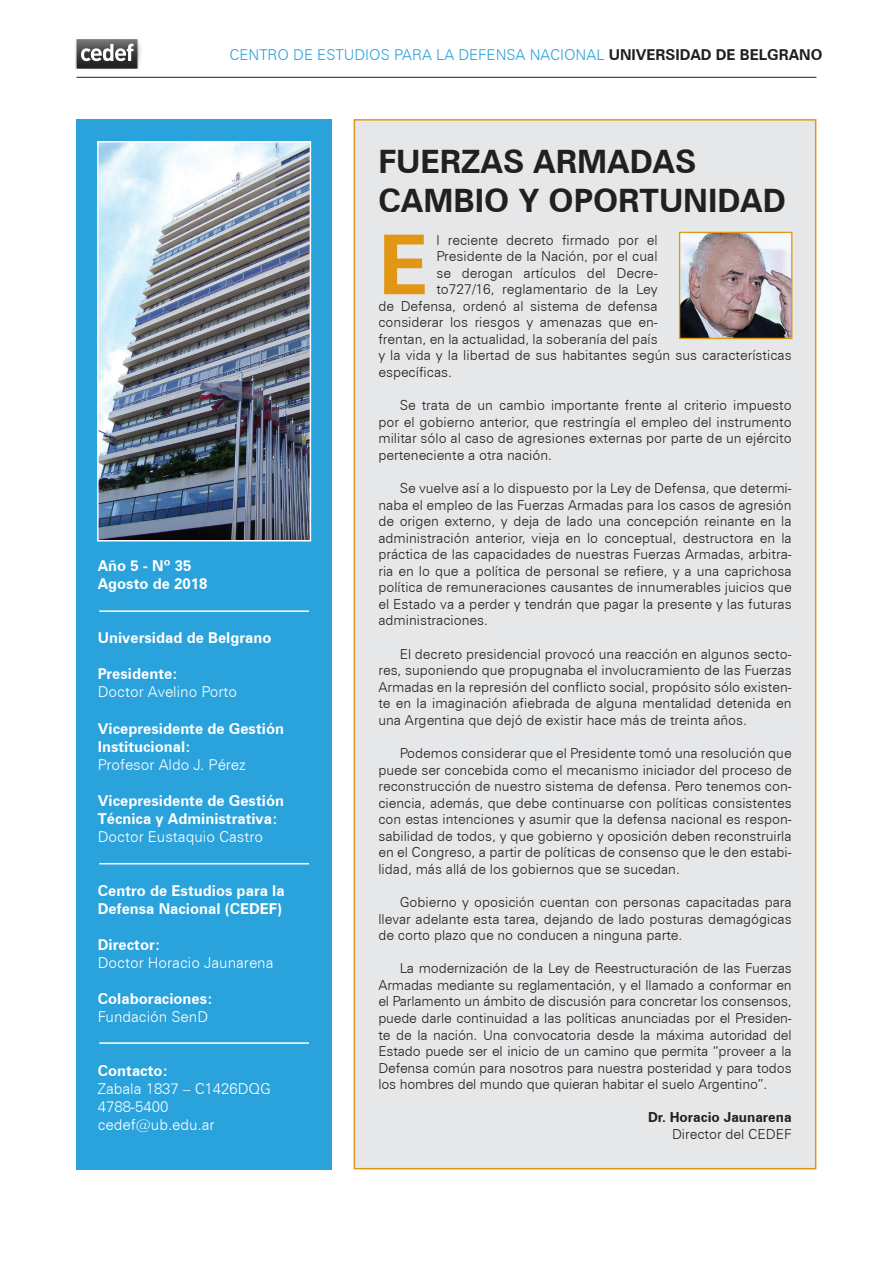
<style>
.page{position:relative;width:893px;height:1263px;background:#fff}
.page>*{position:absolute;margin:0;border:0;box-sizing:border-box;transform-origin:0 0}
.t1{font:700 82.8px "Zurich BT";color:#e29616}
.t2{font:700 32.25px/38.7px "Zurich BT";color:#231f20}
.t3{font:700 15px/18px "Zurich BT";color:#fff}
.t4{font:300 15px/18px "Zurich BT";color:#fff}
.t5{font:300 15px "Zurich BT";color:#2aa2db}
.t6{font:300 13.8px/16.5px "Zurich BT";color:#231f20;text-align:justify}
.t7{font:700 13.8px "Zurich BT";color:#231f20}
.s1{font-weight:700;color:#231f20}
</style>
<div class="page">
<hr style="left:77px;top:77px;width:739px;height:1px;background:#231f20">
<div style="left:75px;top:38px;width:64px;height:32px;border:1px solid #fff"></div>
<div style="left:76px;top:39px;width:68px;height:33px;background:#231f20;opacity:.75"></div>
<svg style="left:81px;top:44px;width:52px;height:17px"></svg>
<div style="left:354px;top:119px;width:462px;height:1050px;background:#e6e7e9;border:2px solid #e29616"></div>
<div style="left:77px;top:119px;width:255px;height:1050px;background:#2aa2db"></div>
<img style="left:100px;top:144px;width:208px;height:394px">
<div style="left:97px;top:141px;width:214px;height:400px;border:2px solid #fff"></div>
<hr style="left:99px;top:610px;width:210px;height:2px;background:#fff">
<hr style="left:99px;top:863px;width:210px;height:1px;background:#fff">
<hr style="left:99px;top:1042px;width:210px;height:2px;background:#fff">
<img style="left:681px;top:234px;width:109px;height:103px">
<div style="left:679px;top:232px;width:113px;height:107px;border:1px solid #e29616"></div>
<p class="t5" style="left:229px;top:45px;width:594px">Centro de ESTUD IOS PARA LA DE FEN SA NACIONAL <span class="s1">UNIVERSIDAD DE BELGRANO</span></p>
<p class="t3" style="left:98px;top:557px;width:111px">Año 5 - Nº 35<br>Agosto de 2018</p>
<p class="t3" style="left:98px;top:629px;width:175px">Universidad de Belgrano</p>
<p class="t3" style="left:98px;top:665px;width:82px">Presidente:</p>
<p class="t4" style="left:98px;top:683px;width:141px">Doctor Avelino Porto</p>
<p class="t3" style="left:98px;top:719px;width:188px">Vicepresidente de Gestión<br>Institucional:</p>
<p class="t4" style="left:98px;top:755px;width:150px">Profesor Aldo J. Pérez</p>
<p class="t3" style="left:98px;top:791px;width:188px">Vicepresidente de Gestión<br>Técnica y Administrativa:</p>
<p class="t4" style="left:98px;top:827px;width:167px">Doctor Eustaquio Castro</p>
<p class="t3" style="left:98px;top:881px;width:188px">Centro de Estudios para la<br>Defensa Nacional (CEDE</p>
<p class="t3" style="left:269px;top:899px;width:15px">F)</p>
<p class="t3" style="left:98px;top:935px;width:64px">Director:</p>
<p class="t4" style="left:98px;top:953px;width:177px">Doctor Horacio Jaunarena</p>
<p class="t3" style="left:98px;top:989px;width:117px">Colaboraciones:</p>
<p class="t4" style="left:98px;top:1007px;width:112px">Fundación SenD</p>
<p class="t3" style="left:98px;top:1061px;width:72px">Contacto:</p>
<p class="t4" style="left:98px;top:1079px;width:172px">Zabala 1837 – C1426dqg<br>4788-5400 cedef@ub.edu.ar</p>
<h2 class="t2" style="left:378px;top:142px;width:405px">FUERZAS ARMADAS<br>CAMBIO Y OPORTUNIDAD</h2>
<h1 class="t1" style="left:378px;top:214px;width:42px">E</h1>
<p class="t6" style="left:436px;top:231px;width:223px">l reciente decreto firmado por el</p>
<p class="t6" style="left:436px;top:248px;width:223px">Presidente de la Nación, por el cual</p>
<p class="t6" style="left:436px;top:264px;width:223px">se derogan artículos del Decre-</p>
<p class="t6" style="left:436px;top:281px;width:223px">to727/16, reglamentario de la Ley</p>
<p class="t6" style="left:378px;top:298px;width:281px">de Defensa, ordenó al sistema de defensa</p>
<p class="t6" style="left:378px;top:314px;width:281px">considerar los riesgos y amenazas que en-</p>
<p class="t6" style="left:378px;top:331px;width:281px">frentan, en la actualidad, la soberanía del país</p>
<p class="t6" style="left:378px;top:347px;width:415px">y la vida y la libertad de sus habitantes según sus características</p>
<p class="t6" style="left:378px;top:364px;width:75px">específicas.</p>
<p class="t6" style="left:378px;top:397px;width:415px;text-indent:21px">Se trata de un cambio importante frente al criterio impuesto por el gobierno anterior, que restringía el empleo del instrumento militar sólo al caso de agresiones externas por parte de un ejército perteneciente a otra nación.</p>
<p class="t6" style="left:378px;top:480px;width:415px;text-indent:21px">Se vuelve así a lo dispuesto por la Ley de Defensa, que determi&shy;naba el empleo de las Fuerzas Armadas para los casos de agresión de origen externo, y deja de lado una concepción reinante en la administración anterior, vieja en lo conceptual, destructora en la práctica de las capacidades de nuestras Fuerzas Armadas, arbitra&shy;ria en lo que a política de personal se refiere, y a una caprichosa política de remuneraciones causantes de innumerables juicios que el Estado va a perder y tendrán que pagar la presente y las futuras administraciones.</p>
<p class="t6" style="left:378px;top:645px;width:415px;text-indent:21px">El decreto presidencial provocó una reacción en algunos secto&shy;res, suponiendo que propugnaba el involucramiento de las Fuerzas Armadas en la represión del conflicto social, propósito sólo existen&shy;te en la imaginación afiebrada de alguna mentalidad detenida en una Argentina que dejó de existir hace más de treinta años.</p>
<p class="t6" style="left:378px;top:745px;width:415px;text-indent:21px">Podemos considerar que el Presidente tomó una resolución que puede ser concebida como el mecanismo iniciador del proceso de reconstrucción de nuestro sistema de defensa. Pero tenemos con&shy;ciencia, además, que debe continuarse con políticas consistentes con estas intenciones y asumir que la defensa nacional es respon&shy;sabilidad de todos, y que gobierno y oposición deben reconstruirla en el Congreso, a partir de políticas de consenso que le den estabi&shy;lidad, más allá de los gobiernos que se sucedan.</p>
<p class="t6" style="left:378px;top:894px;width:415px;text-indent:21px">Gobierno y oposición cuentan con personas capacitadas para llevar adelante esta tarea, dejando de lado posturas demagógicas de corto plazo que no conducen a ninguna parte.</p>
<p class="t6" style="left:378px;top:960px;width:415px;text-indent:21px">La modernización de la Ley de Reestructuración de las Fuerzas Armadas mediante su reglamentación, y el llamado a conformar en el Parlamento un ámbito de discusión para concretar los consensos, puede darle continuidad a las políticas anunciadas por el Presiden&shy;te de la nación. Una convocatoria desde la máxima autoridad del Estado puede ser el inicio de un camino que permita “proveer a la Defensa común para nosotros para nuestra posteridad y para todos los hombres del mundo que quieran habitar el suelo Argentino”.</p>
<p class="t7" style="left:648px;top:1109px;width:145px">Dr. Horacio Jaunarena</p>
<p class="t6" style="left:672px;top:1126px;width:121px">Director del CEDEF</p>
</div>
